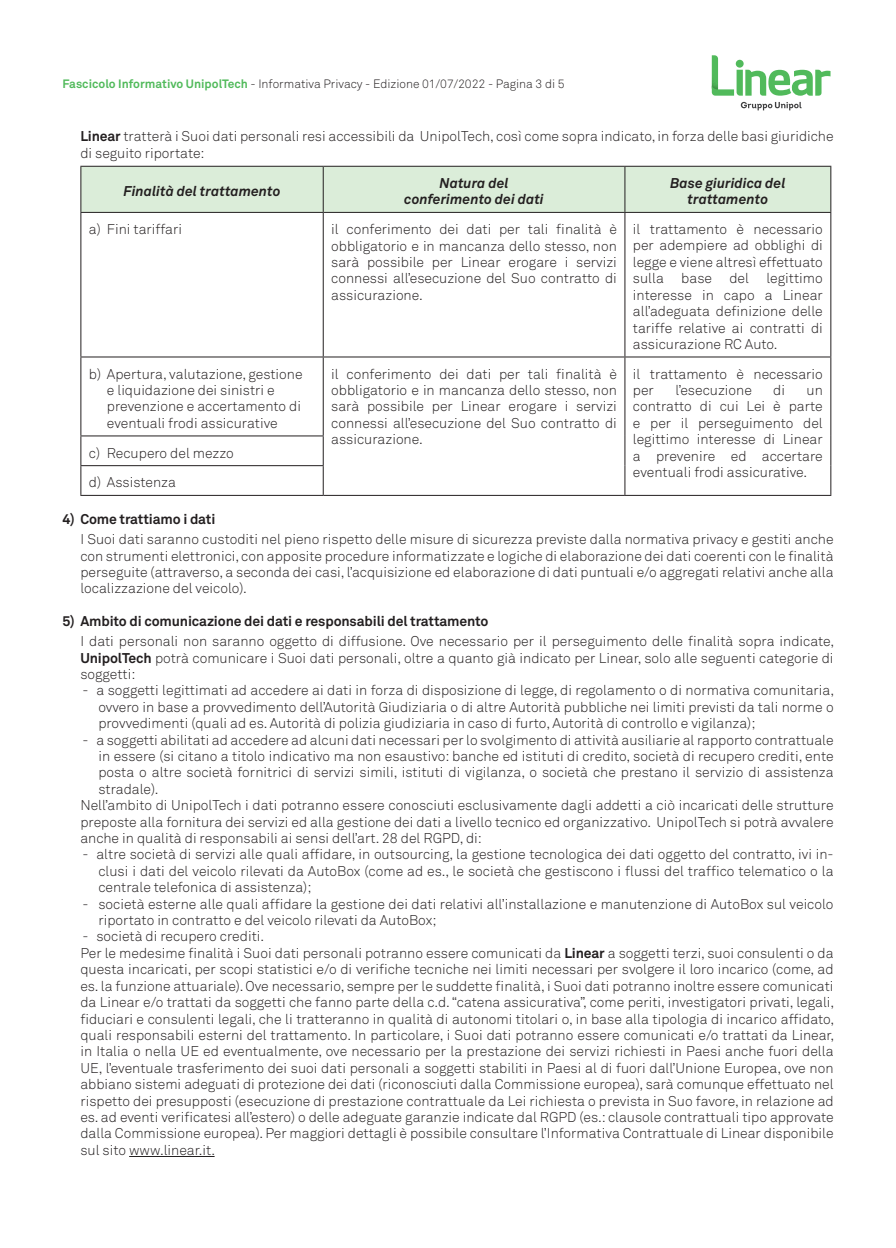
<style>
.page{position:relative;width:896px;height:1248px;background:#fff}
.page>*{position:absolute;margin:0;border:0;box-sizing:border-box;transform-origin:0 0}
.t1{font:300 14px/16.4px "Akkurat";color:#231f20;text-align:justify}
.t2{font:italic 700 14px/16.4px "Akkurat";color:#231f20;text-align:center}
.t3{font:700 14px "Akkurat";letter-spacing:-.01em;color:#231f20}
.t4{font:300 12px "Akkurat";color:#231f20}
.s1{font-weight:700;color:#51ba5b}
.s2{font-weight:700}
</style>
<div class="page">
<svg style="left:712px;top:55px;width:118px;height:41px"></svg>
<div style="left:736px;top:60px;width:7px;height:8px;background:#51ba5b;border-radius:50%"></div>
<svg style="left:741px;top:102px;width:60px;height:8px"></svg>
<hr style="left:129px;top:1155px;width:86px;height:1px;background:#231f20">
<div style="left:81px;top:167px;width:749px;height:45px;background:#dbedd9"></div>
<hr style="left:80px;top:166px;width:243px;height:1px;background:#231f20">
<hr style="left:80px;top:167px;width:1px;height:45px;background:#231f20">
<hr style="left:323px;top:166px;width:302px;height:1px;background:#231f20">
<hr style="left:323px;top:167px;width:1px;height:45px;background:#231f20">
<hr style="left:625px;top:166px;width:206px;height:1px;background:#231f20">
<hr style="left:624px;top:167px;width:1px;height:45px;background:#231f20">
<hr style="left:830px;top:167px;width:1px;height:45px;background:#231f20">
<hr style="left:80px;top:212px;width:243px;height:1px;background:#231f20">
<hr style="left:80px;top:213px;width:1px;height:143px;background:#231f20">
<hr style="left:323px;top:212px;width:302px;height:1px;background:#231f20">
<hr style="left:323px;top:213px;width:1px;height:143px;background:#231f20">
<hr style="left:625px;top:212px;width:206px;height:1px;background:#231f20">
<hr style="left:624px;top:213px;width:1px;height:143px;background:#231f20">
<hr style="left:830px;top:213px;width:1px;height:143px;background:#231f20">
<hr style="left:80px;top:356px;width:243px;height:1px;background:#231f20">
<hr style="left:80px;top:357px;width:1px;height:78px;background:#231f20">
<hr style="left:323px;top:356px;width:302px;height:1px;background:#231f20">
<hr style="left:323px;top:357px;width:1px;height:78px;background:#231f20">
<hr style="left:625px;top:356px;width:206px;height:1px;background:#231f20">
<hr style="left:624px;top:357px;width:1px;height:79px;background:#231f20">
<hr style="left:830px;top:357px;width:1px;height:79px;background:#231f20">
<hr style="left:80px;top:435px;width:244px;height:1px;background:#231f20">
<svg style="left:624px;top:436px;width:1px;height:29px"></svg>
<svg style="left:830px;top:436px;width:1px;height:29px"></svg>
<hr style="left:80px;top:465px;width:244px;height:1px;background:#231f20">
<svg style="left:80px;top:436px;width:1px;height:59px"></svg>
<svg style="left:323px;top:436px;width:1px;height:59px"></svg>
<hr style="left:624px;top:465px;width:1px;height:30px;background:#231f20">
<hr style="left:830px;top:465px;width:1px;height:30px;background:#231f20">
<hr style="left:80px;top:495px;width:243px;height:1px;background:#231f20">
<hr style="left:323px;top:495px;width:302px;height:1px;background:#231f20">
<hr style="left:625px;top:495px;width:206px;height:1px;background:#231f20">
<p class="t4" style="left:62px;top:77px;width:504px"><span class="s1">Fascicolo Informativo UnipolTech</span> - Informativa Privacy - Edizione 01/07/2022 - Pagina 3 di 5</p>
<p class="t1" style="left:80px;top:128px;width:755px"><span class="s2">Linear</span> tratterà i Suoi dati personali resi accessibili da UnipolTech, così come sopra indicato, in forza delle basi giuridiche di seguito riportate:</p>
<p class="t2" style="left:123px;top:183px;width:159px">Finalità del trattamento</p>
<p class="t2" style="left:404px;top:175px;width:141px">Natura del conferimento dei dati</p>
<p class="t2" style="left:670px;top:175px;width:117px">Base giuridica del trattamento</p>
<p class="t1" style="left:89px;top:221px;width:95px">a) Fini tariffari</p>
<p class="t1" style="left:331px;top:221px;width:287px">il conferimento dei dati per tali finalità è obbligatorio e in mancanza dello stesso, non sarà possibile per Linear erogare i servizi connessi all’esecuzione del Suo contratto di assicurazione.</p>
<p class="t1" style="left:633px;top:221px;width:191px">il trattamento è necessario per adempiere ad obblighi di legge e viene altresì effettuato sulla base del legittimo interesse in capo a Linear all’adeguata definizione delle tariffe relative ai contratti di assicurazione RC Auto.</p>
<p class="t1" style="left:107px;top:366px;width:197px;text-align:left;text-indent:-18px">b) Apertura, valutazione, gestione e liquidazione dei sinistri e prevenzione e accertamento di eventuali frodi assicurative</p>
<p class="t1" style="left:331px;top:366px;width:287px">il conferimento dei dati per tali finalità è obbligatorio e in mancanza dello stesso, non sarà possibile per Linear erogare i servizi connessi all’esecuzione del Suo contratto di assicurazione.</p>
<p class="t1" style="left:633px;top:366px;width:191px">il trattamento è necessario per</p>
<p class="t1" style="left:675px;top:382px;width:78px">l’esecuzione</p>
<p class="t1" style="left:773px;top:382px;width:13px">di</p>
<p class="t1" style="left:633px;top:382px;width:191px;text-indent:174px">un contratto di cui Lei è parte e per il perseguimento del legittimo interesse di Linear a prevenire ed accertare eventuali frodi assicurative.</p>
<p class="t1" style="left:89px;top:438px;width:146px;line-height:29.8px">c) Recupero del mezzo d) Assistenza</p>
<p class="t3" style="left:62px;top:510px;width:154px">4) Come trattiamo i dati</p>
<p class="t1" style="left:80px;top:531px;width:755px">I Suoi dati saranno custoditi nel pieno rispetto delle misure di sicurezza previste dalla normativa privacy e gestiti anche con strumenti elettronici, con apposite procedure informatizzate e logiche di elaborazione dei dati coerenti con le finalità perseguite (attraverso, a seconda dei casi, l’acquisizione ed elaborazione di dati puntuali e/o aggregati relativi anche alla localizzazione del veicolo).</p>
<p class="t3" style="left:62px;top:612px;width:428px">5) Ambito di comunicazione dei dati e responsabili del trattamento</p>
<p class="t1" style="left:80px;top:633px;width:755px">I dati personali non saranno oggetto di diffusione. Ove necessario per il perseguimento delle finalità sopra indicate, <span class="s2">UnipolTech</span> potrà comunicare i Suoi dati personali, oltre a quanto già indicato per Linear, solo alle seguenti categorie di soggetti:</p>
<p class="t1" style="left:98px;top:682px;width:737px;text-indent:-16px">- a soggetti legittimati ad accedere ai dati in forza di disposizione di legge, di regolamento o di normativa comunitaria, ovvero in base a provvedimento dell’Autorità Giudiziaria o di altre Autorità pubbliche nei limiti previsti da tali norme o provvedimenti (quali ad es. Autorità di polizia giudiziaria in caso di furto, Autorità di controllo e vigilanza);</p>
<p class="t1" style="left:82px;top:731px;width:753px">- a soggetti abilitati ad accedere ad alcuni dati necessari per lo svolgimento di attività ausiliarie al rapporto contrattuale</p>
<p class="t1" style="left:98px;top:748px;width:737px">in essere (si citano a titolo indicativo ma non esaustivo: banche ed istituti di credito, società di recupero crediti, ente</p>
<p class="t1" style="left:98px;top:764px;width:737px">posta o altre società fornitrici di servizi simili, istituti di vigilanza, o società che prestano il servizio di assistenza</p>
<p class="t1" style="left:98px;top:781px;width:62px">stradale).</p>
<p class="t1" style="left:80px;top:797px;width:754px">Nell’ambito di UnipolTech i dati potranno essere conosciuti esclusivamente dagli addetti a ciò incaricati delle strutture</p>
<p class="t1" style="left:80px;top:813px;width:755px">preposte alla fornitura dei servizi ed alla gestione dei dati a livello tecnico ed organizzativo. UnipolTech si potrà avvalere</p>
<p class="t1" style="left:80px;top:830px;width:403px">anche in qualità di responsabili ai sensi dell’art. 28 del RGPD, di:</p>
<p class="t1" style="left:98px;top:846px;width:737px;text-indent:-16px">- altre società di servizi alle quali affidare, in outsourcing, la gestione tecnologica dei dati oggetto del contratto, ivi in&shy;clusi i dati del veicolo rilevati da AutoBox (come ad es., le società che gestiscono i flussi del traffico telematico o la centrale telefonica di assistenza);</p>
<p class="t1" style="left:98px;top:895px;width:737px;text-indent:-16px">- società esterne alle quali affidare la gestione dei dati relativi all’installazione e manutenzione di AutoBox sul veicolo riportato in contratto e del veicolo rilevati da AutoBox;</p>
<p class="t1" style="left:80px;top:928px;width:755px;text-align:left">- società di recupero crediti.<br>Per le medesime finalità i Suoi dati personali potranno essere comunicati da <span class="s2">Linear</span> a soggetti terzi, suoi consulenti o da questa incaricati, per scopi statistici e/o di verifiche tecniche nei limiti necessari per svolgere il loro incarico (come, ad es. la funzione attuariale). Ove necessario, sempre per le suddette finalità, i Suoi dati potranno inoltre essere comunicati da Linear e/o trattati da soggetti che fanno parte della c.d. “catena assicurativa”, come periti, investigatori privati, legali, fiduciari e consulenti legali, che li tratteranno in qualità di autonomi titolari o, in base alla tipologia di incarico affidato, quali responsabili esterni del trattamento. In particolare, i Suoi dati potranno essere comunicati e/o trattati da Linear, in Italia o nella UE ed eventualmente, ove necessario per la prestazione dei servizi richiesti in Paesi anche fuori della UE, l’eventuale trasferimento dei suoi dati personali a soggetti stabiliti in Paesi al di fuori dall’Unione Europea, ove non abbiano sistemi adeguati di protezione dei dati (riconosciuti dalla Commissione europea), sarà comunque effettuato nel rispetto dei presupposti (esecuzione di prestazione contrattuale da Lei richiesta o prevista in Suo favore, in relazione ad es. ad eventi verificatesi all’estero) o delle adeguate garanzie indicate dal RGPD (es.: clausole contrattuali tipo approvate dalla Commissione europea). Per maggiori dettagli è possibile consultare l’Informativa Contrattuale di Linear disponibile sul sito www.linear.it.</p>
</div>
